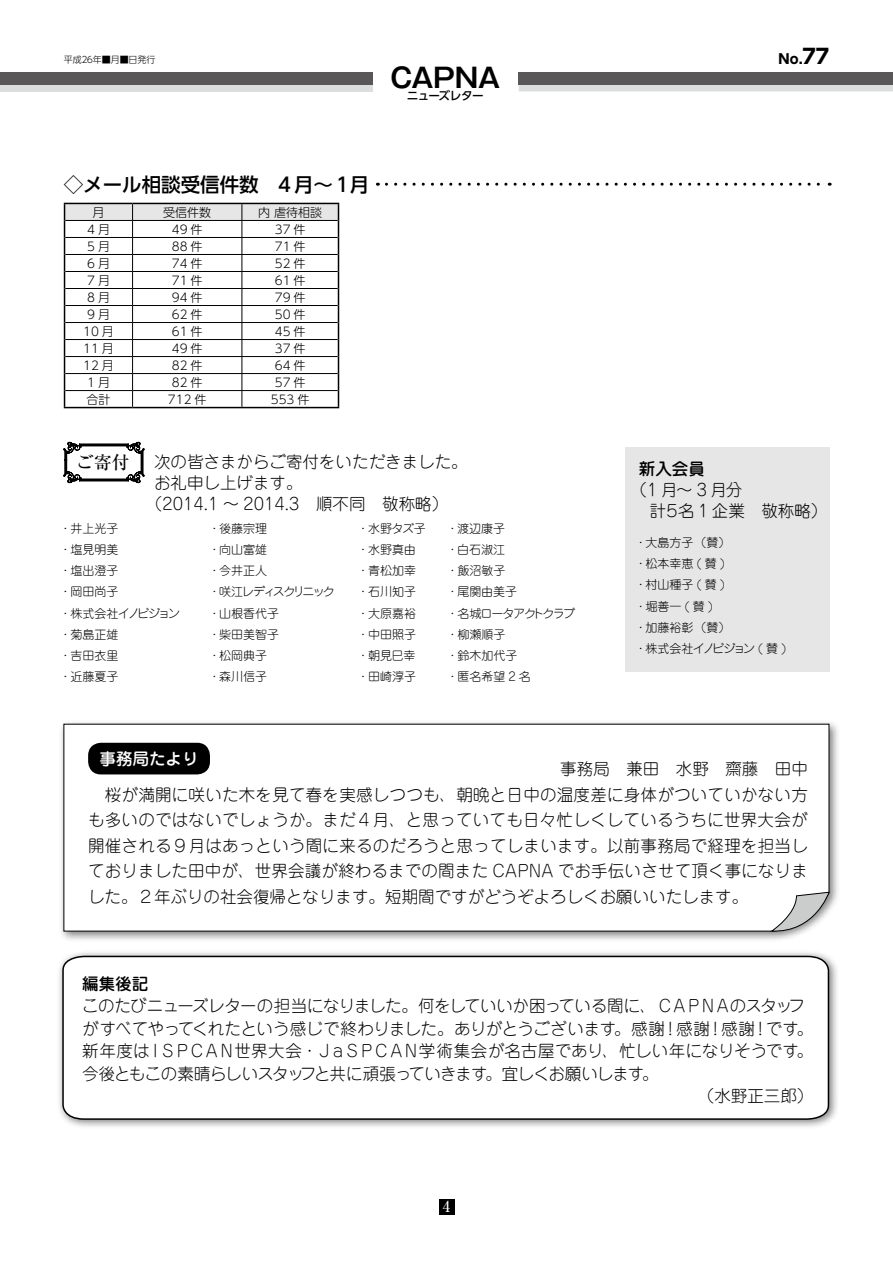
<style>
.page{position:relative;width:893px;height:1263px;background:#fff}
.page>*{position:absolute;margin:0;border:0;box-sizing:border-box;transform-origin:0 0}
.t1{font:700 27px "Gothic MB101 Pro De";letter-spacing:-.015em;color:#000}
.t2{font:500 19.5px "UD Shin Go Pro";color:#000}
.t3{font:500 18px "Ryumin Pro";color:#000}
.t4{font:300 16.5px/25.5px "Jun 101 Pro";color:#000;text-align:justify}
.t5{font:300 16.5px "Jun 101 Pro";letter-spacing:-.035em;color:#000}
.t6{font:300 16.5px "Jun 101 Pro";letter-spacing:-.055em;color:#000}
.t7{font:500 16.5px "Jun 34 Pro";color:#000}
.t8{font:500 16.5px "Jun 34 Pro";color:#fff}
.t9{font:500 15px "Ryumin Pro";color:#fff}
.t10{font:700 13.5px "UD Shin Go Pro";color:#000}
.t11{font:300 12px/21.3px "Jun 101 Pro";color:#000}
.t12{font:300 12px "UD Shin Go Pro";color:#000}
.t13{font:300 12px "Jun 101 Pro";letter-spacing:-.13em;color:#000}
.t14{font:300 12px "Jun 101 Pro";letter-spacing:-.11em;color:#000}
.t15{font:300 12px "Jun 101 Pro";letter-spacing:-.075em;color:#000}
.t16{font:500 11.55px "UD Shin Go Pro";letter-spacing:-.05em;color:#000}
.t17{font:300 9px "UD Shin Go Pro";letter-spacing:-.105em;color:#000}
.s1{font-size:20.25px}
</style>
<div class="page">
<div style="left:439px;top:1199px;width:15px;height:15px;background:#000"></div>
<div style="left:0;top:72px;width:372px;height:13px;background:#595757"></div>
<div style="left:0;top:85px;width:372px;height:6px;background:#dcdddd"></div>
<div style="left:519px;top:72px;width:374px;height:13px;background:#595757"></div>
<div style="left:519px;top:85px;width:374px;height:6px;background:#dcdddd"></div>
<hr style="left:64px;top:407px;width:69px;height:1px;background:#000">
<hr style="left:133px;top:407px;width:109px;height:1px;background:#000">
<hr style="left:242px;top:407px;width:97px;height:1px;background:#000">
<svg style="left:64px;top:203px;width:275px;height:204px"></svg>
<svg style="left:386px;top:183px;width:444px;height:3px"></svg>
<div style="left:56px;top:949px;width:783px;height:181px;background:#000;opacity:.5"></div>
<svg style="left:62px;top:955px;width:768px;height:165px"></svg>
<div style="left:58px;top:719px;width:782px;height:223px;background:#000;opacity:.5"></div>
<svg style="left:63px;top:724px;width:766px;height:207px"></svg>
<svg style="left:771px;top:892px;width:58px;height:41px"></svg>
<div style="left:88px;top:743px;width:122px;height:31px;background:#000;border-radius:13px"></div>
<div style="left:625px;top:448px;width:204px;height:224px;background:#e6e6e6"></div>
<svg style="left:63px;top:442px;width:81px;height:41px"></svg>
<p class="t17" style="left:64px;top:52px;width:93px">平成２６年■月■日発行</p>
<h1 class="t1" style="left:390px;top:55px;width:111px">CAPNA</h1>
<p class="t16" style="left:407px;top:86px;width:78px">ニューズレター</p>
<p class="t2" style="left:64px;top:168px;width:307px">◇メール相談受信件数　4月～ 1月</p>
<p class="t12" style="left:93px;top:202px;width:13px">月</p>
<p class="t12" style="left:163px;top:202px;width:49px">受信件数</p>
<p class="t12" style="left:258px;top:202px;width:65px">内 虐待相談</p>
<p class="t12" style="left:87px;top:219px;width:24px">4月</p>
<p class="t12" style="left:172px;top:219px;width:32px">49 件</p>
<p class="t12" style="left:275px;top:219px;width:32px">37 件</p>
<p class="t12" style="left:87px;top:236px;width:24px">5月</p>
<p class="t12" style="left:172px;top:236px;width:32px">88 件</p>
<p class="t12" style="left:275px;top:236px;width:32px">71 件</p>
<p class="t12" style="left:87px;top:253px;width:24px">6月</p>
<p class="t12" style="left:172px;top:253px;width:32px">74 件</p>
<p class="t12" style="left:275px;top:253px;width:32px">52 件</p>
<p class="t12" style="left:87px;top:270px;width:24px">7月</p>
<p class="t12" style="left:172px;top:270px;width:32px">71 件</p>
<p class="t12" style="left:275px;top:270px;width:32px">61 件</p>
<p class="t12" style="left:87px;top:287px;width:24px">8月</p>
<p class="t12" style="left:172px;top:287px;width:32px">94 件</p>
<p class="t12" style="left:275px;top:287px;width:32px">79 件</p>
<p class="t12" style="left:87px;top:304px;width:24px">9月</p>
<p class="t12" style="left:172px;top:304px;width:32px">62 件</p>
<p class="t12" style="left:275px;top:304px;width:32px">50 件</p>
<p class="t12" style="left:83px;top:321px;width:32px">10 月</p>
<p class="t12" style="left:172px;top:321px;width:32px">61 件</p>
<p class="t12" style="left:275px;top:321px;width:32px">45 件</p>
<p class="t12" style="left:83px;top:338px;width:32px">11 月</p>
<p class="t12" style="left:172px;top:338px;width:32px">49 件</p>
<p class="t12" style="left:275px;top:338px;width:32px">37 件</p>
<p class="t12" style="left:83px;top:355px;width:32px">12 月</p>
<p class="t12" style="left:172px;top:355px;width:32px">82 件</p>
<p class="t12" style="left:275px;top:355px;width:32px">64 件</p>
<p class="t12" style="left:87px;top:372px;width:24px">1月</p>
<p class="t12" style="left:172px;top:372px;width:32px">82 件</p>
<p class="t12" style="left:275px;top:372px;width:32px">57 件</p>
<p class="t12" style="left:87px;top:389px;width:25px">合計</p>
<p class="t12" style="left:168px;top:389px;width:40px">712 件</p>
<p class="t12" style="left:271px;top:389px;width:40px">553 件</p>
<p class="t3" style="left:76px;top:448px;width:56px">ご寄付</p>
<p class="t4" style="left:154px;top:448px;width:315px">次の皆さまからご寄付をいただきました。</p>
<p class="t4" style="left:154px;top:469px;width:150px">お礼申し上げます。</p>
<p class="t4" style="left:146px;top:490px;width:304px">（2014.1 ～ 2014.3　順不同　敬称略）</p>
<p class="t11" style="left:60px;top:516px;width:60px">・井上光子</p>
<p class="t11" style="left:208px;top:516px;width:60px">・後藤宗理</p>
<p class="t11" style="left:357px;top:516px;width:70px">・水野タズ子</p>
<p class="t11" style="left:446px;top:516px;width:60px">・渡辺康子</p>
<p class="t11" style="left:60px;top:537px;width:60px">・塩見明美</p>
<p class="t11" style="left:208px;top:537px;width:60px">・向山富雄</p>
<p class="t11" style="left:357px;top:537px;width:60px">・水野真由</p>
<p class="t11" style="left:447px;top:537px;width:60px">・白石淑江</p>
<p class="t11" style="left:60px;top:558px;width:60px">・塩出澄子</p>
<p class="t11" style="left:208px;top:558px;width:60px">・今井正人</p>
<p class="t11" style="left:357px;top:558px;width:60px">・青松加幸</p>
<p class="t11" style="left:447px;top:558px;width:60px">・飯沼敏子</p>
<p class="t11" style="left:60px;top:580px;width:60px">・岡田尚子</p>
<p class="t13" style="left:208px;top:582px;width:128px">・咲江レディスクリニック</p>
<p class="t11" style="left:357px;top:580px;width:60px">・石川知子</p>
<p class="t11" style="left:447px;top:580px;width:72px">・尾関由美子</p>
<p class="t15" style="left:60px;top:603px;width:122px">・株式会社イノビジョン</p>
<p class="t11" style="left:208px;top:601px;width:72px">・山根香代子</p>
<p class="t11" style="left:357px;top:601px;width:60px">・大原嘉裕</p>
<p class="t14" style="left:447px;top:603px;width:130px">・名城ロータアクトクラブ</p>
<p class="t11" style="left:60px;top:622px;width:60px">・菊島正雄</p>
<p class="t11" style="left:208px;top:622px;width:72px">・柴田美智子</p>
<p class="t11" style="left:357px;top:622px;width:60px">・中田照子</p>
<p class="t11" style="left:60px;top:643px;width:60px">・吉田衣里</p>
<p class="t11" style="left:208px;top:643px;width:60px">・松岡典子</p>
<p class="t11" style="left:357px;top:643px;width:60px">・朝見巳幸</p>
<p class="t11" style="left:447px;top:643px;width:72px">・鈴木加代子</p>
<p class="t11" style="left:60px;top:665px;width:60px">・近藤夏子</p>
<p class="t11" style="left:208px;top:665px;width:60px">・森川信子</p>
<p class="t11" style="left:357px;top:665px;width:60px">・田崎淳子</p>
<p class="t11" style="left:447px;top:665px;width:86px">・匿名希望 2 名</p>
<p class="t10" style="left:778px;top:48px;width:52px">No.<span class="s1">77</span></p>
<p class="t7" style="left:639px;top:455px;width:67px">新入会員</p>
<p class="t4" style="left:650px;top:477px;width:179px;line-height:21px;text-indent:-19px">（1月～ 3月分<br>計５名 1 企業　敬称略）</p>
<p class="t11" style="left:635px;top:530px;width:153px">・大島方子（賛）<br>・松本幸恵 ( 賛 )<br>・村山種子 ( 賛 )<br>・堀善一 ( 賛 )<br>・加藤裕彰（賛）<br>・株式会社イノビジョン ( 賛 )</p>
<p class="t8" style="left:100px;top:745px;width:100px">事務局たより</p>
<p class="t4" style="left:88px;top:754px;width:721px;text-indent:472px">事務局　兼田　水野　齋藤　田中　桜が満開に咲いた木を見て春を実感しつつも、朝晩と日中の温度差に身体がついていかない方も多いのではないでしょうか。まだ４月、と思っていても日々忙しくしているうちに世界大会が開催される９月はあっという間に来るのだろうと思ってしまいます。以前事務局で経理を担当しておりました田中が、世界会議が終わるまでの間また CAPNA でお手伝いさせて頂く事になりました。２年ぶりの社会復帰となります。短期間ですがどうぞよろしくお願いいたします。</p>
<p class="t7" style="left:82px;top:970px;width:67px">編集後記</p>
<p class="t5" style="left:82px;top:993px;width:724px">このたびニューズレターの担当になりました。何をしていいか困っている間に、ＣＡＰＮＡのスタッフ</p>
<p class="t4" style="left:82px;top:1014px;width:733px">がすべてやってくれたという感じで終わりました。ありがとうございます。感謝！感謝！感謝！です。</p>
<p class="t4" style="left:82px;top:1036px;width:733px">新年度はＩＳＰＣＡＮ世界大会・ＪａＳＰＣＡＮ学術集会が名古屋であり、忙しい年になりそうです。</p>
<p class="t6" style="left:82px;top:1060px;width:578px">今後ともこの素晴らしいスタッフと共に頑張っていきます。宜しくお願いします。</p>
<p class="t4" style="left:698px;top:1081px;width:117px">（水野正三郎）</p>
<p class="t9" style="left:443px;top:1195px;width:9px">4</p>
</div>
